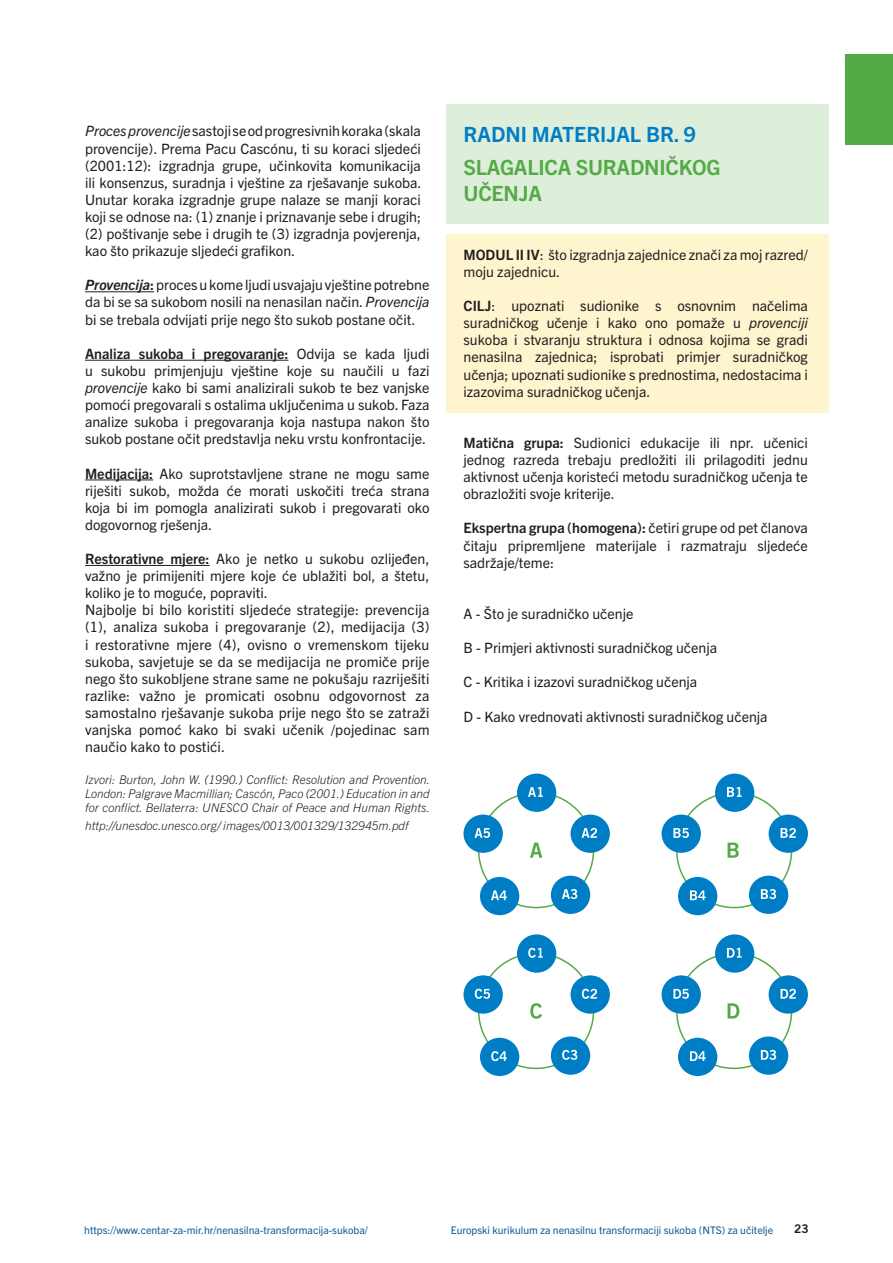
<style>
.page{position:relative;width:893px;height:1263px;background:#fff}
.page>*{position:absolute;margin:0;border:0;box-sizing:border-box;transform-origin:0 0}
.t1{font:700 21px "Trade Gothic Next LT Pro";letter-spacing:-.01em;color:#54aa46}
.t2{font:700 21px "Trade Gothic Next LT Pro";color:#007ec5}
.t3{font:14.25px/17.1px "Trade Gothic Next LT Pro";color:#231f20;text-align:justify}
.t4{font:700 14.25px "Trade Gothic Next LT Pro";color:#231f20}
.t5{font:italic 300 12px/14.4px "Trade Gothic Next LT Pro";color:#231f20;text-align:justify}
.t6{font:12px "Trade Gothic LT Std Bd 2";color:#231f20}
.t7{font:10.5px "Trade Gothic Next LT Pro";color:#0f5997}
.s1{font-style:italic}
.s2{font-weight:700;font-style:italic}
.s3{font-weight:700}
</style>
<div class="page">
<div style="left:845px;top:54px;width:48px;height:90px;background:#54aa46"></div>
<div style="left:446px;top:234px;width:383px;height:178px;background:#fef4ce"></div>
<div style="left:446px;top:104px;width:383px;height:119px;background:#ddeeda"></div>
<hr style="left:85px;top:291px;width:69px;height:1px;background:#231f20">
<hr style="left:85px;top:360px;width:204px;height:1px;background:#231f20">
<hr style="left:85px;top:480px;width:68px;height:1px;background:#231f20">
<hr style="left:85px;top:565px;width:125px;height:1px;background:#231f20">
<div style="left:517px;top:773px;width:39px;height:39px;background:#007ec5;border-radius:50%"></div>
<div style="left:571px;top:814px;width:39px;height:39px;background:#007ec5;border-radius:50%"></div>
<div style="left:551px;top:876px;width:39px;height:38px;background:#007ec5;border-radius:50%"></div>
<div style="left:480px;top:877px;width:39px;height:38px;background:#007ec5;border-radius:50%"></div>
<div style="left:463px;top:814px;width:40px;height:39px;background:#007ec5;border-radius:50%"></div>
<svg style="left:528px;top:787px;width:15px;height:10px"></svg>
<svg style="left:582px;top:828px;width:15px;height:10px"></svg>
<svg style="left:562px;top:889px;width:15px;height:10px"></svg>
<svg style="left:491px;top:890px;width:16px;height:10px"></svg>
<svg style="left:475px;top:828px;width:15px;height:10px"></svg>
<svg style="left:530px;top:842px;width:12px;height:16px"></svg>
<div style="left:517px;top:934px;width:39px;height:39px;background:#007ec5;border-radius:50%"></div>
<div style="left:571px;top:975px;width:39px;height:39px;background:#007ec5;border-radius:50%"></div>
<div style="left:551px;top:1036px;width:39px;height:39px;background:#007ec5;border-radius:50%"></div>
<div style="left:480px;top:1038px;width:39px;height:38px;background:#007ec5;border-radius:50%"></div>
<div style="left:463px;top:975px;width:40px;height:39px;background:#007ec5;border-radius:50%"></div>
<svg style="left:528px;top:948px;width:15px;height:10px"></svg>
<svg style="left:582px;top:989px;width:15px;height:10px"></svg>
<svg style="left:562px;top:1050px;width:15px;height:10px"></svg>
<svg style="left:491px;top:1051px;width:16px;height:10px"></svg>
<svg style="left:475px;top:989px;width:15px;height:10px"></svg>
<svg style="left:530px;top:1003px;width:12px;height:16px"></svg>
<div style="left:715px;top:773px;width:39px;height:39px;background:#007ec5;border-radius:50%"></div>
<div style="left:769px;top:814px;width:39px;height:39px;background:#007ec5;border-radius:50%"></div>
<div style="left:749px;top:876px;width:39px;height:38px;background:#007ec5;border-radius:50%"></div>
<div style="left:678px;top:877px;width:39px;height:38px;background:#007ec5;border-radius:50%"></div>
<div style="left:661px;top:814px;width:40px;height:39px;background:#007ec5;border-radius:50%"></div>
<svg style="left:727px;top:787px;width:15px;height:10px"></svg>
<svg style="left:780px;top:828px;width:16px;height:10px"></svg>
<svg style="left:761px;top:889px;width:15px;height:10px"></svg>
<svg style="left:690px;top:890px;width:16px;height:10px"></svg>
<svg style="left:673px;top:828px;width:16px;height:10px"></svg>
<svg style="left:727px;top:842px;width:12px;height:16px"></svg>
<div style="left:715px;top:934px;width:39px;height:39px;background:#007ec5;border-radius:50%"></div>
<div style="left:769px;top:975px;width:39px;height:39px;background:#007ec5;border-radius:50%"></div>
<div style="left:749px;top:1036px;width:39px;height:39px;background:#007ec5;border-radius:50%"></div>
<div style="left:678px;top:1038px;width:39px;height:38px;background:#007ec5;border-radius:50%"></div>
<div style="left:661px;top:975px;width:40px;height:39px;background:#007ec5;border-radius:50%"></div>
<svg style="left:727px;top:948px;width:15px;height:10px"></svg>
<svg style="left:780px;top:989px;width:16px;height:10px"></svg>
<svg style="left:761px;top:1050px;width:15px;height:10px"></svg>
<svg style="left:690px;top:1051px;width:16px;height:10px"></svg>
<svg style="left:673px;top:989px;width:16px;height:10px"></svg>
<svg style="left:727px;top:1003px;width:12px;height:15px"></svg>
<p class="t3" style="left:85px;top:122px;width:338px"><span class="s1">Proces provencije</span> sastoji se od progresivnih koraka (skala provencije). Prema Pacu Cascónu, ti su koraci sljedeći (2001:12): izgradnja grupe, učinkovita komunikacija ili konsenzus, suradnja i vještine za rješavanje sukoba.<br>Unutar koraka izgradnje grupe nalaze se manji koraci koji se odnose na: (1) znanje i priznavanje sebe i drugih; (2) poštivanje sebe i drugih te (3) izgradnja povjerenja, kao što prikazuje sljedeći grafikon.</p>
<p class="t3" style="left:85px;top:276px;width:346px"><span class="s2">Provencija</span><span class="s3">:</span> proces u kome ljudi usvajaju vještine potrebne da bi se sa sukobom nosili na nenasilan način. <span class="s1">Provencija </span>bi se trebala odvijati prije nego što sukob postane očit.</p>
<p class="t3" style="left:85px;top:344px;width:346px"><span class="s3">Analiza sukoba i pregovaranje:</span> Odvija se kada ljudi u sukobu primjenjuju vještine koje su naučili u fazi <span class="s1">provencije</span> kako bi sami analizirali sukob te bez vanjske pomoći pregovarali s ostalima uključenima u sukob. Faza analize sukoba i pregovaranja koja nastupa nakon što sukob postane očit predstavlja neku vrstu konfrontacije.</p>
<p class="t3" style="left:85px;top:464px;width:346px"><span class="s3">Medijacija:</span> Ako suprotstavljene strane ne mogu same riješiti sukob, možda će morati uskočiti treća strana koja bi im pomogla analizirati sukob i pregovarati oko dogovornog rješenja.</p>
<p class="t3" style="left:85px;top:549px;width:346px;text-align:left"><span class="s3">Restorativne mjere:</span> Ako je netko u sukobu ozlijeđen, važno je primijeniti mjere koje će ublažiti bol, a štetu, koliko je to moguće, popraviti.<br>Najbolje bi bilo koristiti sljedeće strategije: prevencija (1), analiza sukoba i pregovaranje (2), medijacija (3) i restorativne mjere (4), ovisno o vremenskom tijeku sukoba, savjetuje se da se medijacija ne promiče prije nego što sukobljene strane same ne pokušaju razriješiti razlike: važno je promicati osobnu odgovornost za samostalno rješavanje sukoba prije nego što se zatraži vanjska pomoć kako bi svaki učenik /pojedinac sam naučio kako to postići.</p>
<p class="t5" style="left:85px;top:771px;width:347px">Izvori: Burton, John W. (1990.) Conflict: Resolution and Provention.<br>London: Palgrave Macmillian; Cascón, Paco (2001.) Education in and for conflict. Bellaterra: UNESCO Chair of Peace and Human Rights.</p>
<p class="t5" style="left:85px;top:817px;width:325px">http://unesdoc.unesco.org/ images/0013/001329/132945m.pdf</p>
<h1 class="t2" style="left:463px;top:119px;width:27px">Radni</h1>
<h1 class="t2" style="left:532px;top:119px;width:13px">materi</h1>
<h1 class="t2" style="left:606px;top:119px;width:91px">jal br. 9</h1>
<h1 class="t1" style="left:463px;top:153px;width:63px">Slagalica</h1>
<h1 class="t1" style="left:576px;top:153px;width:14px">suradni</h1>
<h1 class="t1" style="left:665px;top:153px;width:56px">čkog</h1>
<h1 class="t1" style="left:463px;top:178px;width:77px">učenja</h1>
<p class="t3" style="left:463px;top:245px;width:346px;text-indent:52px"><span class="s3">II IV</span>: što izgradnja zajednice znači za moj razred/ moju zajednicu.</p>
<p class="t3" style="left:463px;top:296px;width:346px"><span class="s3">Cilj</span>: upoznati sudionike s osnovnim načelima suradničkog učenje i kako ono pomaže u <span class="s1">provenciji </span>sukoba i stvaranju struktura i odnosa kojima se gradi nenasilna zajednica; isprobati primjer suradničkog učenja; upoznati sudionike s prednostima, nedostacima i izazovima suradničkog učenja.</p>
<p class="t3" style="left:463px;top:433px;width:346px"><span class="s3">Matična grupa:</span> Sudionici edukacije ili npr. učenici jednog razreda trebaju predložiti ili prilagoditi jednu aktivnost učenja koristeći metodu suradničkog učenja te obrazložiti svoje kriterije.</p>
<p class="t3" style="left:463px;top:519px;width:346px"><span class="s3">Ekspertna grupa (homogena):</span> četiri grupe od pet članova čitaju pripremljene materijale i razmatraju sljedeće sadržaje/teme:</p>
<p class="t3" style="left:463px;top:604px;width:172px">A - Što je suradničko učenje</p>
<p class="t3" style="left:463px;top:638px;width:255px">B - Primjeri aktivnosti suradničkog učenja</p>
<p class="t3" style="left:463px;top:673px;width:235px">C - Kritika i izazovi suradničkog učenja</p>
<p class="t3" style="left:463px;top:707px;width:306px">D - Kako vrednovati aktivnosti suradničkog učenja</p>
<p class="t4" style="left:463px;top:245px;width:23px">Modul</p>
<p class="t7" style="left:84px;top:1223px;width:285px">https://www.centar-za-mir.hr/nenasilna-transformacija-sukoba/</p>
<p class="t7" style="left:451px;top:1222px;width:324px">Europski kurikulum za nenasilnu transformaciji sukoba (NTS) za učitelje</p>
<p class="t6" style="left:794px;top:1222px;width:16px">23</p>
</div>
